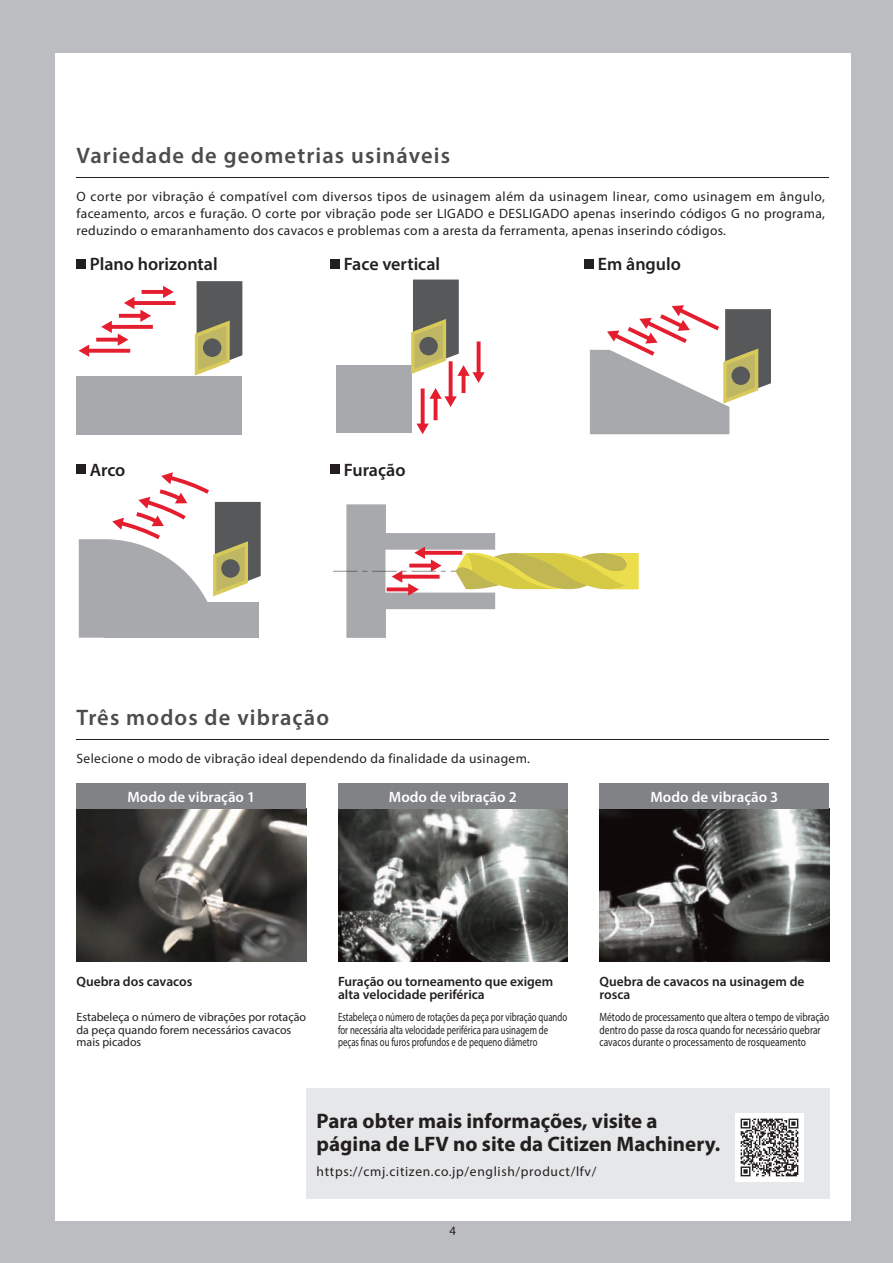
<style>
.page{position:relative;width:893px;height:1263px;background:#bcbdc0}
.page>*{position:absolute;margin:0;border:0;box-sizing:border-box;transform-origin:0 0}
.t1{font:600 22.5px "Myriad Pro";letter-spacing:.05em;color:#4b4c4d}
.t2{font:700 21px/23.4px "Myriad Pro";color:#231f20}
.t3{font:600 18px "Myriad Pro";color:#231f20}
.t4{font:600 15px "Myriad Pro";color:#fff}
.t5{font:13.5px/17px "Myriad Pro";letter-spacing:.025em;color:#231f20;text-align:justify}
.t6{font:600 13.5px/13.5px "Myriad Pro";color:#231f20}
.t7{font:13.5px "Myriad Pro";letter-spacing:.05em;color:#231f20}
.t8{font:12.75px "Myriad Pro";color:#231f20}
.t9{font:12px/12.8px "Myriad Pro";color:#231f20;scale:.73 1}
.t10{font:12px/12.8px "Myriad Pro";color:#231f20;scale:.79 1}
.t11{font:12px/12.8px "Myriad Pro";color:#231f20}
</style>
<div class="page">
<div style="left:55px;top:53px;width:795px;height:1167px;background:#fff"></div>
<div style="left:77px;top:259px;width:9px;height:10px;background:#231f20"></div>
<div style="left:77px;top:465px;width:9px;height:9px;background:#231f20"></div>
<div style="left:331px;top:259px;width:9px;height:10px;background:#231f20"></div>
<div style="left:331px;top:465px;width:9px;height:9px;background:#231f20"></div>
<div style="left:585px;top:259px;width:9px;height:10px;background:#231f20"></div>
<img style="left:77px;top:809px;width:229px;height:153px">
<div style="left:77px;top:783px;width:229px;height:26px;background:#808285"></div>
<img style="left:338px;top:809px;width:230px;height:153px">
<div style="left:338px;top:783px;width:230px;height:26px;background:#808285"></div>
<img style="left:600px;top:809px;width:229px;height:153px">
<div style="left:600px;top:783px;width:229px;height:26px;background:#808285"></div>
<div style="left:306px;top:1089px;width:523px;height:110px;background:#e6e7e9"></div>
<img style="left:736px;top:1113px;width:68px;height:68px">
<hr style="left:77px;top:177px;width:752px;height:1px;background:#231f20">
<hr style="left:77px;top:739px;width:752px;height:1px;background:#231f20">
<div style="left:77px;top:376px;width:165px;height:58px;background:#a8a9ad"></div>
<svg style="left:89px;top:349px;width:41px;height:4px"></svg>
<svg style="left:79px;top:345px;width:10px;height:12px"></svg>
<svg style="left:96px;top:338px;width:22px;height:4px"></svg>
<svg style="left:118px;top:333px;width:10px;height:13px"></svg>
<svg style="left:112px;top:325px;width:41px;height:4px"></svg>
<svg style="left:101px;top:321px;width:11px;height:12px"></svg>
<svg style="left:119px;top:314px;width:5px;height:4px"></svg>
<svg style="left:151px;top:301px;width:25px;height:4px"></svg>
<svg style="left:124px;top:297px;width:27px;height:25px"></svg>
<svg style="left:142px;top:290px;width:21px;height:4px"></svg>
<svg style="left:163px;top:286px;width:11px;height:12px"></svg>
<svg style="left:195px;top:281px;width:47px;height:95px"></svg>
<div style="left:203px;top:338px;width:18px;height:19px;background:#57585a;border-radius:50%"></div>
<svg style="left:79px;top:472px;width:182px;height:166px"></svg>
<div style="left:221px;top:559px;width:19px;height:19px;background:#57585a;border-radius:50%"></div>
<svg style="left:333px;top:504px;width:306px;height:134px"></svg>
<div style="left:336px;top:365px;width:75px;height:68px;background:#a8a9ad"></div>
<hr style="left:434px;top:397px;width:3px;height:23px;background:#e41d2f">
<svg style="left:421px;top:407px;width:4px;height:17px"></svg>
<svg style="left:416px;top:424px;width:13px;height:10px"></svg>
<svg style="left:411px;top:280px;width:74px;height:127px"></svg>
<div style="left:419px;top:337px;width:19px;height:18px;background:#57585a;border-radius:50%"></div>
<svg style="left:590px;top:305px;width:181px;height:129px"></svg>
<div style="left:731px;top:366px;width:19px;height:19px;background:#57585a;border-radius:50%"></div>
<h1 class="t1" style="left:77px;top:141px;width:375px">Variedade de geometrias usináveis</h1>
<p class="t5" style="left:77px;top:187px;width:750px">O corte por vibração é compatível com diversos tipos de usinagem além da usinagem linear, como usinagem em ângulo, faceamento, arcos e furação. O corte por vibração pode ser LIGADO e DESLIGADO apenas inserindo códigos G no programa, reduzindo o emaranhamento dos cavacos e problemas com a aresta da ferramenta, apenas inserindo códigos.</p>
<h3 class="t3" style="left:90px;top:253px;width:129px">Plano horizontal</h3>
<h3 class="t3" style="left:90px;top:458px;width:37px">Arco</h3>
<h3 class="t3" style="left:344px;top:253px;width:98px">Face vertical</h3>
<h3 class="t3" style="left:344px;top:458px;width:63px">Furação</h3>
<h3 class="t3" style="left:598px;top:253px;width:85px">Em ângulo</h3>
<h1 class="t1" style="left:77px;top:703px;width:254px">Três modos de vibração</h1>
<p class="t5" style="left:77px;top:749px;width:455px">Selecione o modo de vibração ideal dependendo da finalidade da usinagem.</p>
<p class="t4" style="left:127px;top:788px;width:129px">Modo de vibração 1</p>
<p class="t4" style="left:389px;top:788px;width:129px">Modo de vibração 2</p>
<p class="t4" style="left:650px;top:788px;width:129px">Modo de vibração 3</p>
<p class="t6" style="left:77px;top:974px;width:117px">Quebra dos cavacos</p>
<p class="t6" style="left:338px;top:974px;width:217px">Furação ou torneamento que exigem alta velocidade periférica</p>
<p class="t6" style="left:600px;top:974px;width:206px">Quebra de cavacos na usinagem de rosca</p>
<p class="t11" style="left:77px;top:1010px;width:231px">Estabeleça o número de vibrações por rotação da peça quando forem necessários cavacos mais picados</p>
<p class="t9" style="left:338px;top:1010px;width:315px">Estabeleça o número de rotações da peça por vibração quando for necessária alta velocidade periférica para usinagem de peças nas ou furos profundos e de pequeno diâmetro</p>
<p class="t10" style="left:600px;top:1010px;width:292px">Método de processamento que altera o tempo de vibração dentro do passe da rosca quando for necessário quebrar cavacos durante o processamento de rosqueamento</p>
<h2 class="t2" style="left:317px;top:1108px;width:405px">Para obter mais informações, visite a página de LFV no site da Citizen Machinery.</h2>
<p class="t7" style="left:317px;top:1163px;width:281px">https://cmj.citizen.co.jp/english/product/lfv/</p>
<p class="t8" style="left:450px;top:1223px;width:8px">4</p>
</div>
